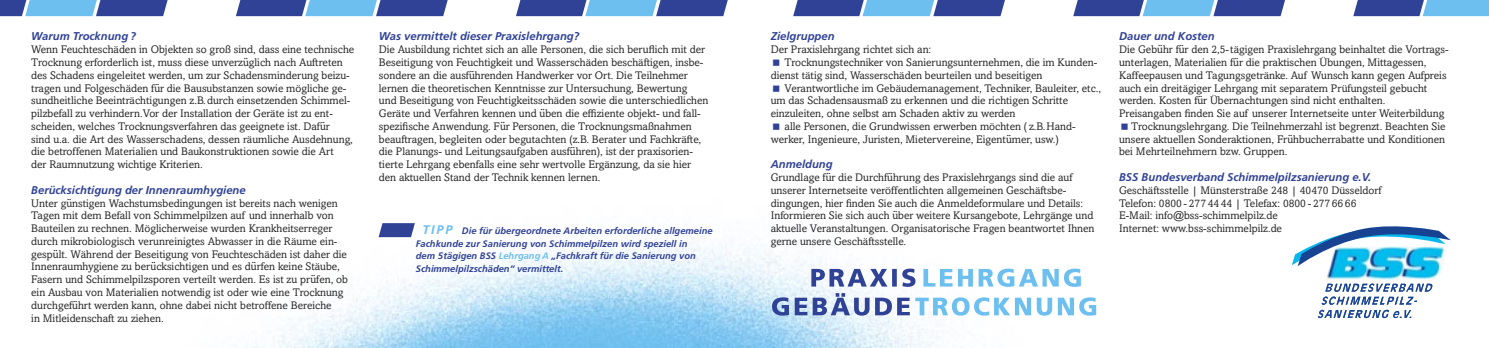
<style>
.page{position:relative;width:1489px;height:348px;background:#fff}
.page>*{position:absolute;margin:0;border:0;box-sizing:border-box;transform-origin:0 0}
.t1{font:italic 700 11.25px "Frutiger LT Std";color:#304296}
.t2{font:11px/12.8px "Amasis MT Std";color:#272627}
.t3{font:italic 700 9.38px/12.8px "Frutiger LT Std";color:#304296}
.s1{font-family:"Hira Maru Pro W4"}
.s2{font-size:12.5px;color:#6cbfef}
.s3{color:#6cbfef}
</style>
<div class="page">
<img style="left:252px;top:234px;width:845px;height:113px">
<svg style="left:378px;top:223px;width:37px;height:14px"></svg>
<svg style="left:0;top:0;width:168px;height:16px;background:#537ebf"></svg>
<svg style="left:236px;top:0;width:212px;height:16px;background:#4e73b7"></svg>
<svg style="left:516px;top:0;width:212px;height:16px;background:#4e73b7"></svg>
<svg style="left:793px;top:0;width:212px;height:16px;background:#4e73b7"></svg>
<svg style="left:1073px;top:0;width:212px;height:16px;background:#4e73b7"></svg>
<svg style="left:1353px;top:0;width:135px;height:16px;background:#5584c4"></svg>
<svg style="left:1292px;top:226px;width:158px;height:91px"></svg>
<svg style="left:923px;top:268px;width:157px;height:18px"></svg>
<svg style="left:811px;top:268px;width:104px;height:18px"></svg>
<svg style="left:915px;top:297px;width:181px;height:18px"></svg>
<svg style="left:772px;top:292px;width:137px;height:23px"></svg>
<p class="t1" style="left:31px;top:31px;width:106px">Warum Trocknung ?</p>
<p class="t2" style="left:31px;top:44px;width:324px">Wenn Feuchteschäden in Objekten so groß sind, dass eine technische Trocknung erforderlich ist, muss diese unverzu<span class="s1">̈</span>glich nach Auftreten des Schadens eingeleitet werden, um zur Schadensminderung beizu&shy;tragen und Folgeschäden fu<span class="s1">̈</span>r die Bausubstanzen sowie mögliche ge&shy;sundheitliche Beeinträchtigungen z.B.durch einsetzenden Schimmel&shy;pilzbefall zu verhindern.Vor der Installation der Geräte ist zu ent&shy;scheiden, welches Trocknungsverfahren das geeignete ist. Dafu<span class="s1">̈</span>r<br>sind u.a. die Art des Wasserschadens, dessen räumliche Ausdehnung, die betroffenen Materialien und Baukonstruktionen sowie die Art<br>der Raumnutzung wichtige Kriterien.</p>
<p class="t1" style="left:31px;top:184px;width:216px">Berücksichtigung der Innenraumhygiene</p>
<p class="t2" style="left:31px;top:197px;width:318px">Unter gu<span class="s1">̈</span>nstigen Wachstumsbedingungen ist bereits nach wenigen Tagen mit dem Befall von Schimmelpilzen auf und innerhalb von Bauteilen zu rechnen. Möglicherweise wurden Krankheitserreger durch mikrobiologisch verunreinigtes Abwasser in die Räume ein&shy;gespu<span class="s1">̈</span>lt. Während der Beseitigung von Feuchteschäden ist daher die Innenraumhygiene zu beru<span class="s1">̈</span>cksichtigen und es du<span class="s1">̈</span>rfen keine Stäube, Fasern und Schimmelpilzsporen verteilt werden. Es ist zu pru<span class="s1">̈</span>fen, ob ein Ausbau von Materialien notwendig ist oder wie eine Trocknung durchgefu<span class="s1">̈</span>hrt werden kann, ohne dabei nicht betroffene Bereiche<br>in Mitleidenschaft zu ziehen.</p>
<p class="t1" style="left:379px;top:31px;width:202px">Was vermittelt dieser Praxislehrgang?</p>
<p class="t2" style="left:379px;top:44px;width:331px">Die Ausbildung richtet sich an alle Personen, die sich beruflich mit der Beseitigung von Feuchtigkeit und Wasserschäden beschäftigen, insbe&shy;sondere an die ausfu<span class="s1">̈</span>hrenden Handwerker vor Ort. Die Teilnehmer lernen die theoretischen Kenntnisse zur Untersuchung, Bewertung<br>und Beseitigung von Feuchtigkeitsschäden sowie die unterschiedlichen Geräte und Verfahren kennen und u<span class="s1">̈</span>ben die effiziente objekt- und fall&shy;spezifische Anwendung. Fu<span class="s1">̈</span>r Personen, die Trocknungsmaßnahmen beauftragen, begleiten oder begutachten (z.B. Berater und Fachkräfte, die Planungs- und Leitungsaufgaben ausfu<span class="s1">̈</span>hren), ist der praxisorien&shy;tierte Lehrgang ebenfalls eine sehr wertvolle Ergänzung, da sie hier den aktuellen Stand der Technik kennen lernen.</p>
<p class="t1" style="left:770px;top:31px;width:65px">Zielgruppen</p>
<p class="t2" style="left:770px;top:44px;width:162px">Der Praxislehrgang richtet sich an:</p>
<p class="t2" style="left:784px;top:57px;width:314px">Trocknungstechniker von Sanierungsunternehmen, die im Kunden-</p>
<p class="t2" style="left:770px;top:70px;width:273px">dienst tätig sind, Wasserschäden beurteilen und beseitigen</p>
<p class="t2" style="left:784px;top:82px;width:318px">Verantwortliche im Gebäudemanagement, Techniker, Bauleiter, etc.,</p>
<p class="t2" style="left:770px;top:95px;width:299px">um das Schadensausmaß zu erkennen und die richtigen Schritte</p>
<p class="t2" style="left:770px;top:108px;width:246px">einzuleiten, ohne selbst am Schaden aktiv zu werden</p>
<p class="t2" style="left:784px;top:121px;width:292px">alle Personen, die Grundwissen erwerben möchten ( z.B.Hand-</p>
<p class="t2" style="left:770px;top:133px;width:289px">werker, Ingenieure, Juristen, Mietervereine, Eigentu<span class="s1">̈</span>mer, usw.)</p>
<p class="t1" style="left:770px;top:158px;width:63px">Anmeldung</p>
<p class="t2" style="left:770px;top:172px;width:325px">Grundlage fu<span class="s1">̈</span>r die Durchfu<span class="s1">̈</span>hrung des Praxislehrgangs sind die auf unserer Internetseite veröffentlichten allgemeinen Geschäftsbe&shy;dingungen, hier finden Sie auch die Anmeldeformulare und Details:<br>Informieren Sie sich auch u<span class="s1">̈</span>ber weitere Kursangebote, Lehrgänge und aktuelle Veranstaltungen. Organisatorische Fragen beantwortet Ihnen gerne unsere Geschäftsstelle.</p>
<p class="t1" style="left:1118px;top:31px;width:97px">Dauer und Kosten</p>
<p class="t2" style="left:1118px;top:44px;width:331px">Die Gebu<span class="s1">̈</span>hr fu<span class="s1">̈</span>r den 2,5-tägigen Praxislehrgang beinhaltet die Vortrags-</p>
<p class="t2" style="left:1118px;top:57px;width:309px">unterlagen, Materialien fu<span class="s1">̈</span>r die praktischen Übungen, Mittagessen,</p>
<p class="t2" style="left:1118px;top:70px;width:329px">Kaffeepausen und Tagungsgetränke. Auf Wunsch kann gegen Aufpreis</p>
<p class="t2" style="left:1118px;top:82px;width:310px">auch ein dreitägiger Lehrgang mit separatem Prüfungsteil gebucht</p>
<p class="t2" style="left:1118px;top:95px;width:268px">werden. Kosten fu<span class="s1">̈</span>r Übernachtungen sind nicht enthalten.</p>
<p class="t2" style="left:1118px;top:108px;width:327px">Preisangaben finden Sie auf unserer Internetseite unter Weiterbildung</p>
<p class="t2" style="left:1131px;top:121px;width:316px">Trocknungslehrgang. Die Teilnehmerzahl ist begrenzt. Beachten Sie</p>
<p class="t2" style="left:1118px;top:133px;width:328px">unsere aktuellen Sonderaktionen, Fru<span class="s1">̈</span>hbucherrabatte und Konditionen</p>
<p class="t2" style="left:1118px;top:146px;width:170px">bei Mehrteilnehmern bzw. Gruppen.</p>
<p class="t1" style="left:1118px;top:171px;width:254px">BSS Bundesverband Schimmelpilzsanierung e.V.</p>
<p class="t2" style="left:1118px;top:184px;width:264px">Geschäftsstelle | Münsterstraße 248 | 40470 Düsseldorf<br>Telefon: 0800 - 277 44 44 | Telefax: 0800 - 277 66 66<br>E-Mail: info@bss-schimmelpilz.de</p>
<p class="t3" style="left:422px;top:224px;width:292px"><span class="s2">TIPP</span> Die für übergeordnete Arbeiten erforderliche allgemeine</p>
<p class="t2" style="left:1118px;top:223px;width:164px">Internet: www.bss-schimmelpilz.de</p>
<p class="t3" style="left:416px;top:237px;width:281px">Fachkunde zur Sanierung von Schimmelpilzen wird speziell in dem 5tägigen BSS <span class="s3">Lehrgang A</span> „Fachkraft für die Sanierung von<br>Schimmelpilzschäden“ vermittelt.</p>
</div>
